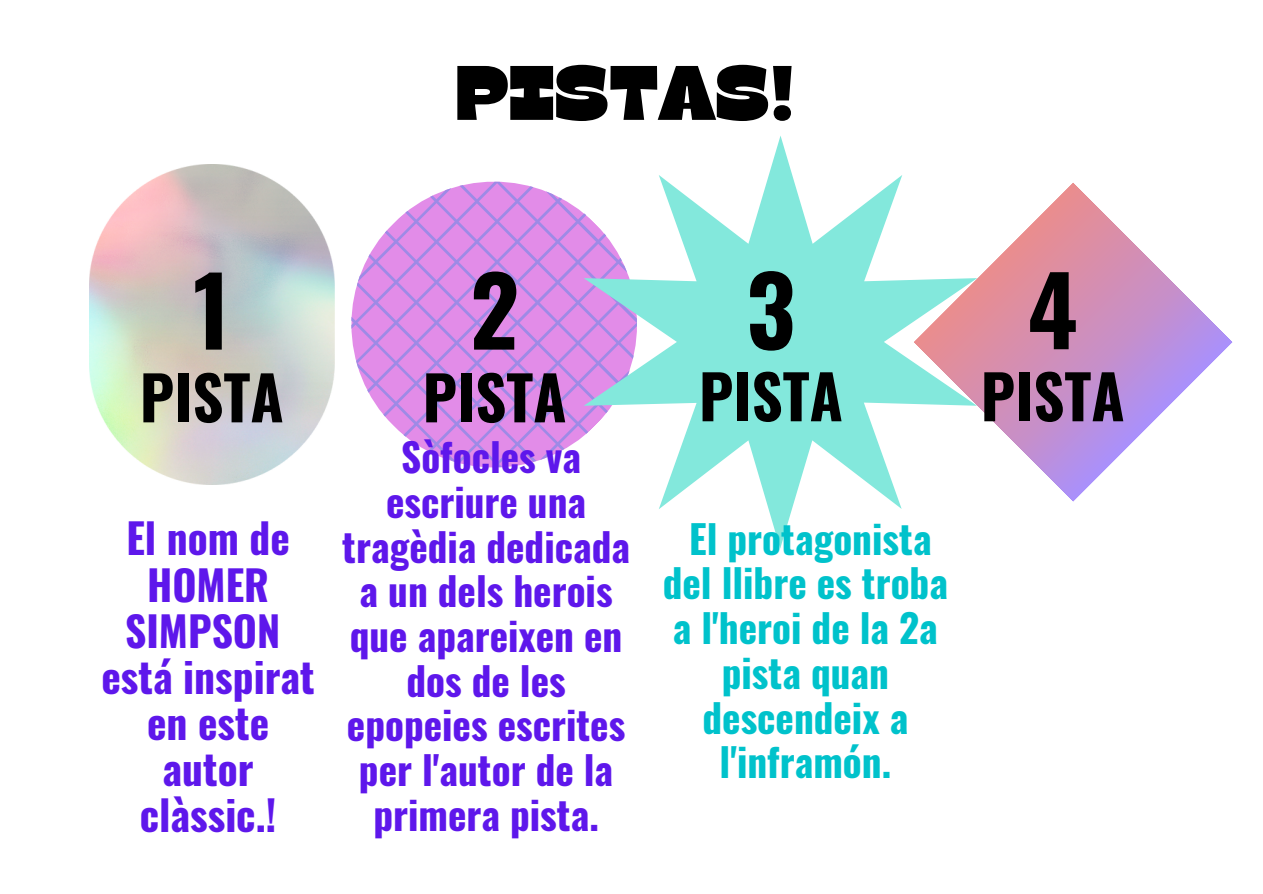
<style>
.page{position:relative;width:1263px;height:894px;background:#fff}
.page>*{position:absolute;margin:0;border:0;box-sizing:border-box;transform-origin:0 0}
.t1{font:700 95.1px "Oswald";color:#000}
.t2{font:76.95px "Gulfs Display";color:#000}
.t3{font:700 60.45px "Oswald";color:#000}
.t4{font:700 41.4px/46px "Oswald";color:#5e17eb;text-align:center}
.t5{font:700 39.15px/44.7px "Oswald";color:#5e17eb;text-align:center}
.t6{font:700 39.15px/44.7px "Oswald";color:#00c2cb;text-align:center}
</style>
<div class="page">
<svg style="left:334px;top:181px;width:250px;height:287px;fill:#e28ce8"></svg>
<img style="left:89px;top:165px;width:245px;height:319px">
<svg style="left:584px;top:136px;width:329px;height:412px"></svg>
<svg style="left:913px;top:183px;width:320px;height:319px"></svg>
<p class="t2" style="left:455px;top:43px;width:341px">PISTAS!</p>
<p class="t1" style="left:193px;top:236px;width:38px">1</p>
<p class="t3" style="left:140px;top:350px;width:145px">PISTA</p>
<p class="t4" style="left:125px;top:513px;width:166px">El nom de<br>HOMER<br>SIMPSON</p>
<p class="t4" style="left:101px;top:652px;width:215px">está inspirat en este autor clàssic.!</p>
<p class="t1" style="left:470px;top:236px;width:50px">2</p>
<p class="t3" style="left:423px;top:350px;width:145px">PISTA</p>
<p class="t5" style="left:342px;top:433px;width:289px">Sòfocles va escriure una tragèdia dedicada a un dels herois que apareixen en dos de les epopeies escrites per l'autor de la primera pista.</p>
<p class="t1" style="left:746px;top:236px;width:50px">3</p>
<p class="t3" style="left:699px;top:349px;width:145px">PISTA</p>
<p class="t6" style="left:663px;top:514px;width:287px">El protagonista del llibre es troba a l'heroi de la 2a pista quan descendeix a l'inframón.</p>
<p class="t1" style="left:1028px;top:236px;width:51px">4</p>
<p class="t3" style="left:981px;top:349px;width:145px">PISTA</p>
</div>
